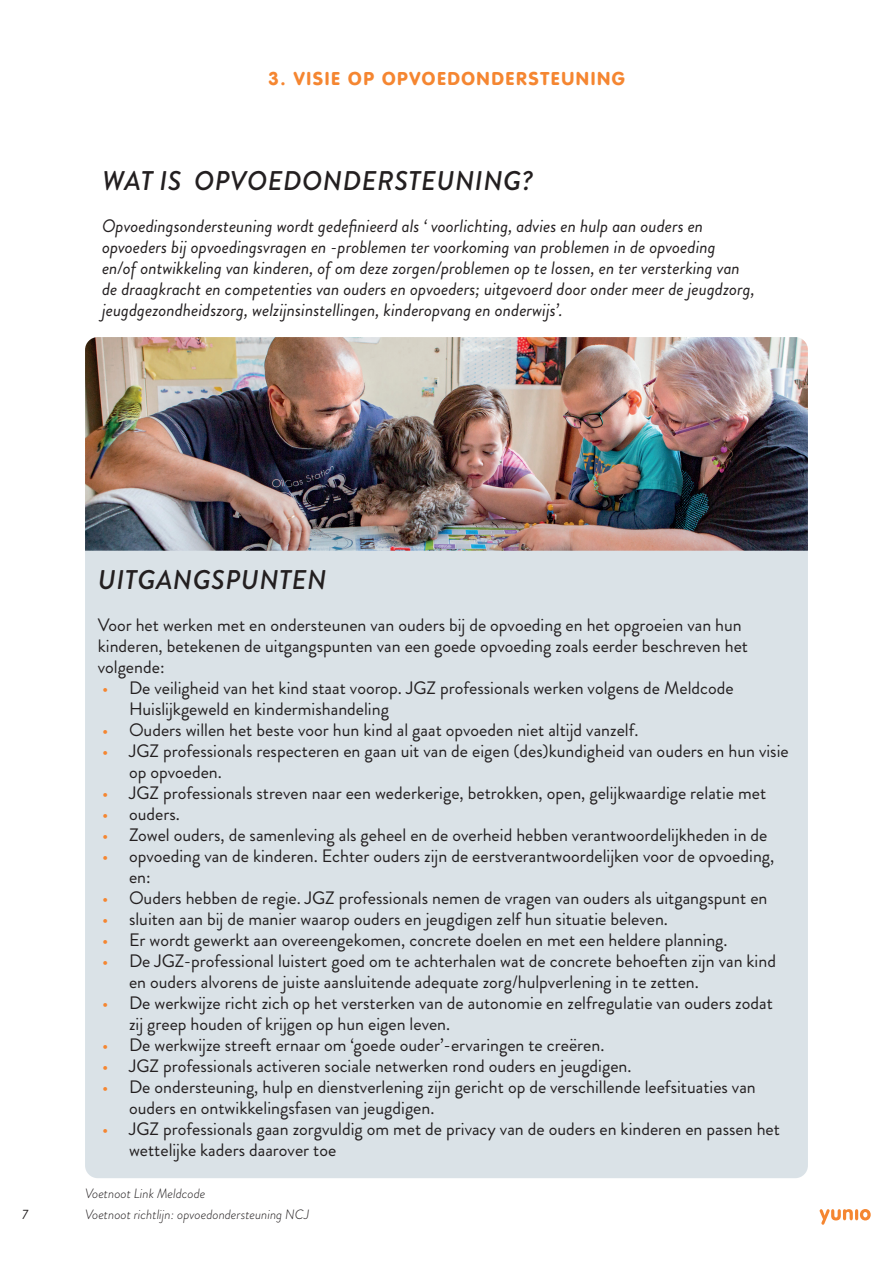
<style>
.page{position:relative;width:893px;height:1263px;background:#fff}
.page>*{position:absolute;margin:0;border:0;box-sizing:border-box;transform-origin:0 0}
.t1{font:italic 500 27px "Brandon Grotesque";letter-spacing:.02em;color:#231f20}
.t2{font:19.5px "VAG Rundschrift D";letter-spacing:.08em;color:#f58631}
.t3{font:18px/21px "Brandon Grotesque";color:#231f20}
.t4{font:italic 18px/21px "Brandon Grotesque";color:#231f20}
.t5{font:italic 300 13.5px/21px "Brandon Grotesque";color:#231f20}
.t6{font:italic 13.5px "Brandon Grotesque";color:#231f20}
.s1{color:#f58631}
</style>
<div class="page">
<svg style="left:820px;top:1209px;width:51px;height:16px"></svg>
<div style="left:85px;top:551px;width:723px;height:627px;background:#dae2e7"></div>
<img style="left:85px;top:337px;width:723px;height:214px">
<p class="t2" style="left:268px;top:67px;width:358px">3. VISIE OP OPVOEDONDERSTEUNING</p>
<h1 class="t1" style="left:102px;top:162px;width:432px">WAT IS OPVOEDONDERSTEUNING?</h1>
<p class="t4" style="left:102px;top:216px;width:654px">Opvoedingsondersteuning wordt gedefinieerd als ‘ voorlichting, advies en hulp aan ouders en opvoeders bij opvoedingsvragen en -problemen ter voorkoming van problemen in de opvoeding<br>en/of ontwikkeling van kinderen, of om deze zorgen/problemen op te lossen, en ter versterking van de draagkracht en competenties van ouders en opvoeders; uitgevoerd door onder meer de jeugdzorg, jeugdgezondheidszorg, welzijnsinstellingen, kinderopvang en onderwijs’.</p>
<p class="t6" style="left:22px;top:1205px;width:7px">7</p>
<h1 class="t1" style="left:98px;top:561px;width:230px">UITGANGSPUNTEN</h1>
<p class="t3" style="left:98px;top:615px;width:652px">Voor het werken met en ondersteunen van ouders bij de opvoeding en het opgroeien van hun kinderen, betekenen de uitgangspunten van een goede opvoeding zoals eerder beschreven het volgende:</p>
<p class="t3" style="left:129px;top:678px;width:606px;text-indent:-27px"><span class="s1">•</span> De veiligheid van het kind staat voorop. JGZ professionals werken volgens de Meldcode<br>Huislijkgeweld en kindermishandeling</p>
<p class="t3" style="left:102px;top:720px;width:538px"><span class="s1">•</span> Ouders willen het beste voor hun kind al gaat opvoeden niet altijd vanzelf.</p>
<p class="t3" style="left:129px;top:741px;width:661px;text-indent:-27px"><span class="s1">•</span> JGZ professionals respecteren en gaan uit van de eigen (des)kundigheid van ouders en hun visie op opvoeden.</p>
<p class="t3" style="left:102px;top:783px;width:666px"><span class="s1">•</span> JGZ professionals streven naar een wederkerige, betrokken, open, gelijkwaardige relatie met</p>
<p class="t3" style="left:102px;top:804px;width:79px"><span class="s1">•</span> ouders.</p>
<p class="t3" style="left:102px;top:825px;width:667px"><span class="s1">•</span> Zowel ouders, de samenleving als geheel en de overheid hebben verantwoordelijkheden in de</p>
<p class="t3" style="left:129px;top:846px;width:647px;text-indent:-27px"><span class="s1">•</span> opvoeding van de kinderen. Echter ouders zijn de eerstverantwoordelijken voor de opvoeding, en:</p>
<p class="t3" style="left:102px;top:888px;width:667px"><span class="s1">•</span> Ouders hebben de regie. JGZ professionals nemen de vragen van ouders als uitgangspunt en</p>
<p class="t3" style="left:102px;top:909px;width:567px"><span class="s1">•</span> sluiten aan bij de manier waarop ouders en jeugdigen zelf hun situatie beleven.</p>
<p class="t3" style="left:102px;top:930px;width:627px"><span class="s1">•</span> Er wordt gewerkt aan overeengekomen, concrete doelen en met een heldere planning.</p>
<p class="t3" style="left:129px;top:951px;width:648px;text-indent:-27px"><span class="s1">•</span> De JGZ-professional luistert goed om te achterhalen wat de concrete behoeften zijn van kind en ouders alvorens de juiste aansluitende adequate zorg/hulpverlening in te zetten.</p>
<p class="t3" style="left:129px;top:993px;width:645px;text-indent:-27px"><span class="s1">•</span> De werkwijze richt zich op het versterken van de autonomie en zelfregulatie van ouders zodat zij greep houden of krijgen op hun eigen leven.</p>
<p class="t3" style="left:102px;top:1035px;width:504px"><span class="s1">•</span> De werkwijze streeft ernaar om ‘goede ouder’-ervaringen te creëren.</p>
<p class="t3" style="left:102px;top:1056px;width:531px"><span class="s1">•</span> JGZ professionals activeren sociale netwerken rond ouders en jeugdigen.</p>
<p class="t3" style="left:129px;top:1077px;width:628px;text-indent:-27px"><span class="s1">•</span> De ondersteuning, hulp en dienstverlening zijn gericht op de verschillende leefsituaties van ouders en ontwikkelingsfasen van jeugdigen.</p>
<p class="t3" style="left:129px;top:1119px;width:652px;text-indent:-27px"><span class="s1">•</span> JGZ professionals gaan zorgvuldig om met de privacy van de ouders en kinderen en passen het wettelijke kaders daarover toe</p>
<p class="t5" style="left:85px;top:1183px;width:226px">Voetnoot Link Meldcode<br>Voetnoot richtlijn: opvoedondersteuning NCJ</p>
</div>
